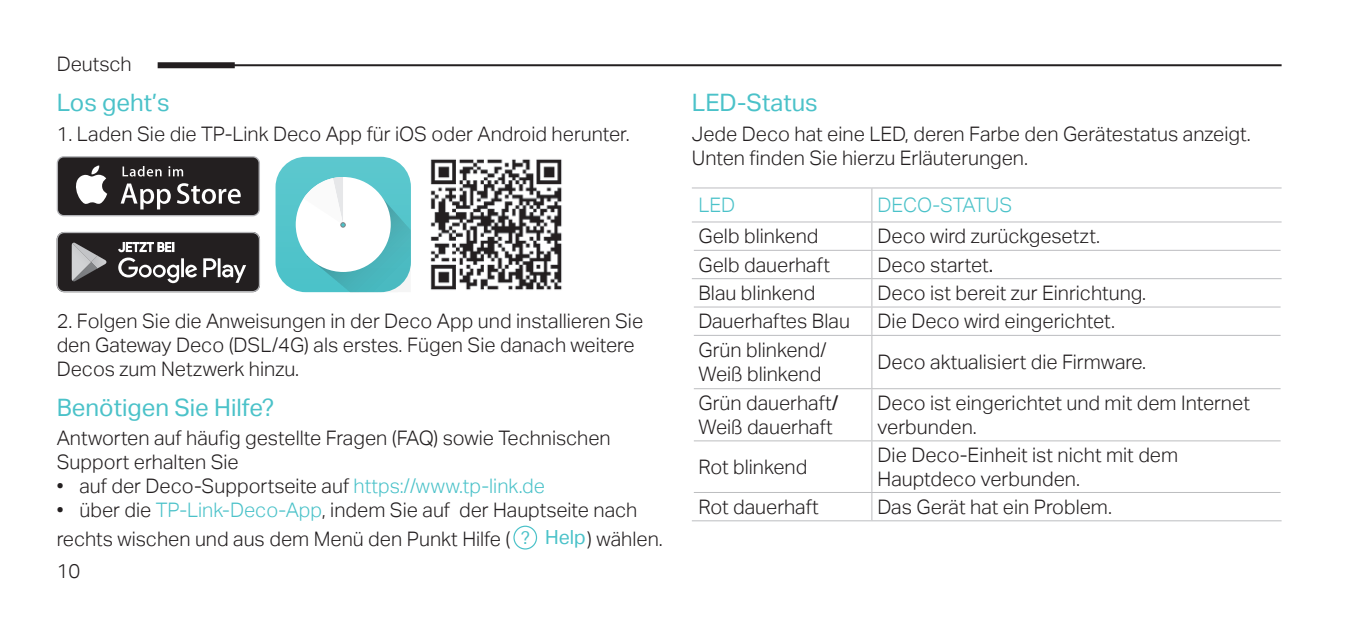
<style>
.page{position:relative;width:1361px;height:635px;background:#fff}
.page>*{position:absolute;margin:0;border:0;box-sizing:border-box;transform-origin:0 0}
.t1{font:24px "TP Link Aktiv Regular";color:#4bc2c9}
.t2{font:20px/24px "TP Link Aktiv Light";color:#231f20}
.t3{font:20px "TP Link Aktiv Light";letter-spacing:-.005em;color:#4bc2c9}
.s1{color:#4bc2c9}
.s2{font-family:"TP Link Aktiv Regular";font-size:17.6px;color:#4bc2c9}
.s3{font-family:"TP Link Aktiv Regular";font-size:19.6px;color:#4bc2c9}
.s4{font-family:"TP Link Aktiv Regular"}
</style>
<div class="page">
<svg style="left:57px;top:156px;width:203px;height:60px"></svg>
<div style="left:58px;top:157px;width:200px;height:58px;background:#231f20;border-radius:6px"></div>
<svg style="left:76px;top:165px;width:31px;height:39px"></svg>
<svg style="left:121px;top:184px;width:50px;height:25px"></svg>
<svg style="left:177px;top:183px;width:64px;height:21px"></svg>
<svg style="left:123px;top:166px;width:39px;height:11px"></svg>
<svg style="left:168px;top:166px;width:15px;height:10px"></svg>
<svg style="left:57px;top:232px;width:203px;height:60px;background:#4a4748"></svg>
<svg style="left:275px;top:157px;width:136px;height:135px"></svg>
<img style="left:430px;top:159px;width:132px;height:131px">
<div style="left:513px;top:526px;width:24px;height:24px;border:1px solid #4bc2c9;border-radius:50%"></div>
<hr style="left:872px;top:187px;width:409px;height:2px;background:#bcbdc0">
<hr style="left:872px;top:221px;width:409px;height:2px;background:#bcbdc0">
<hr style="left:872px;top:250px;width:408px;height:1px;background:#bcbdc0">
<hr style="left:872px;top:306px;width:408px;height:2px;background:#bcbdc0">
<hr style="left:872px;top:335px;width:408px;height:1px;background:#bcbdc0">
<hr style="left:872px;top:388px;width:408px;height:1px;background:#bcbdc0">
<hr style="left:872px;top:440px;width:408px;height:2px;background:#bcbdc0">
<hr style="left:872px;top:492px;width:408px;height:1px;background:#bcbdc0">
<hr style="left:872px;top:520px;width:409px;height:1px;background:#bcbdc0">
<hr style="left:692px;top:187px;width:180px;height:2px;background:#bcbdc0">
<hr style="left:871px;top:188px;width:1px;height:33px;background:#bcbdc0">
<hr style="left:692px;top:221px;width:180px;height:2px;background:#bcbdc0">
<hr style="left:694px;top:250px;width:178px;height:1px;background:#bcbdc0">
<hr style="left:694px;top:306px;width:178px;height:2px;background:#bcbdc0">
<svg style="left:871px;top:222px;width:1px;height:113px"></svg>
<hr style="left:694px;top:335px;width:178px;height:1px;background:#bcbdc0">
<hr style="left:871px;top:336px;width:1px;height:52px;background:#bcbdc0">
<hr style="left:694px;top:388px;width:178px;height:1px;background:#bcbdc0">
<hr style="left:871px;top:389px;width:1px;height:51px;background:#bcbdc0">
<hr style="left:694px;top:440px;width:178px;height:2px;background:#bcbdc0">
<hr style="left:871px;top:441px;width:1px;height:51px;background:#bcbdc0">
<hr style="left:694px;top:492px;width:178px;height:1px;background:#bcbdc0">
<svg style="left:871px;top:493px;width:1px;height:27px"></svg>
<hr style="left:692px;top:520px;width:180px;height:1px;background:#bcbdc0">
<hr style="left:692px;top:278px;width:180px;height:1px;background:#bcbdc0">
<hr style="left:872px;top:278px;width:409px;height:1px;background:#bcbdc0">
<hr style="left:167px;top:64px;width:1114px;height:2px;background:#231f20">
<div style="left:158px;top:62px;width:77px;height:6px;background:#231f20"></div>
<p class="t2" style="left:57px;top:52px;width:76px">Deutsch</p>
<p class="t1" style="left:57px;top:89px;width:115px">Los geht’s</p>
<p class="t2" style="left:57px;top:122px;width:574px">1. Laden Sie die TP-Link Deco App für iOS oder Android herunter.</p>
<p class="t2" style="left:57px;top:309px;width:588px">2. Folgen Sie die Anweisungen in der Deco App und installieren Sie den Gateway Deco (DSL/4G) als erstes. Fügen Sie danach weitere<br>Decos zum Netzwerk hinzu.</p>
<p class="t1" style="left:57px;top:393px;width:219px">Benötigen Sie Hilfe?</p>
<p class="t2" style="left:57px;top:426px;width:555px">Antworten auf häufig gestellte Fragen (FAQ) sowie Technischen<br>Support erhalten Sie</p>
<p class="t2" style="left:57px;top:474px;width:490px">• auf der Deco-Supportseite auf <span class="s1">https://www.tp-link.de</span></p>
<p class="t2" style="left:57px;top:496px;width:608px;line-height:28.8px">• über die <span class="s1">TP-Link-Deco-App</span>, indem Sie auf der Hauptseite nach rechts wischen und aus dem Menü den Punkt Hilfe ( <span class="s2">?</span> <span class="s3">Help</span>) wählen.</p>
<p class="t2" style="left:57px;top:559px;width:25px">10</p>
<p class="t1" style="left:692px;top:89px;width:127px">LED-Status</p>
<p class="t2" style="left:692px;top:122px;width:560px">Jede Deco hat eine LED, deren Farbe den Gerätestatus anzeigt.<br>Unten finden Sie hierzu Erläuterungen.</p>
<p class="t3" style="left:698px;top:194px;width:38px">LED</p>
<p class="t3" style="left:877px;top:194px;width:136px">DECO-STATUS</p>
<p class="t2" style="left:698px;top:224px;width:121px">Gelb blinkend</p>
<p class="t2" style="left:877px;top:224px;width:224px">Deco wird zurückgesetzt.</p>
<p class="t2" style="left:698px;top:253px;width:133px">Gelb dauerhaft</p>
<p class="t2" style="left:877px;top:253px;width:117px">Deco startet<span class="s4">.</span></p>
<p class="t2" style="left:698px;top:281px;width:118px">Blau blinkend</p>
<p class="t2" style="left:877px;top:281px;width:270px">Deco ist bereit zur Einrichtung.</p>
<p class="t2" style="left:698px;top:309px;width:153px">Dauerhaftes Blau</p>
<p class="t2" style="left:877px;top:309px;width:239px">Die Deco wird eingerichtet.</p>
<p class="t2" style="left:698px;top:338px;width:129px">Grün blinkend/<br>Weiß blinkend</p>
<p class="t2" style="left:877px;top:350px;width:270px">Deco aktualisiert die Firmware.</p>
<p class="t2" style="left:698px;top:391px;width:141px">Grün dauerhaft<span class="s4">/<br></span>Weiß dauerhaft</p>
<p class="t2" style="left:877px;top:391px;width:374px">Deco ist eingerichtet und mit dem Internet verbunden.</p>
<p class="t2" style="left:698px;top:455px;width:110px">Rot blinkend</p>
<p class="t2" style="left:877px;top:443px;width:302px">Die Deco-Einheit ist nicht mit dem<br>Hauptdeco verbunden.</p>
<p class="t2" style="left:698px;top:495px;width:122px">Rot dauerhaft</p>
<p class="t2" style="left:877px;top:495px;width:236px">Das Gerät hat ein Problem.</p>
</div>
